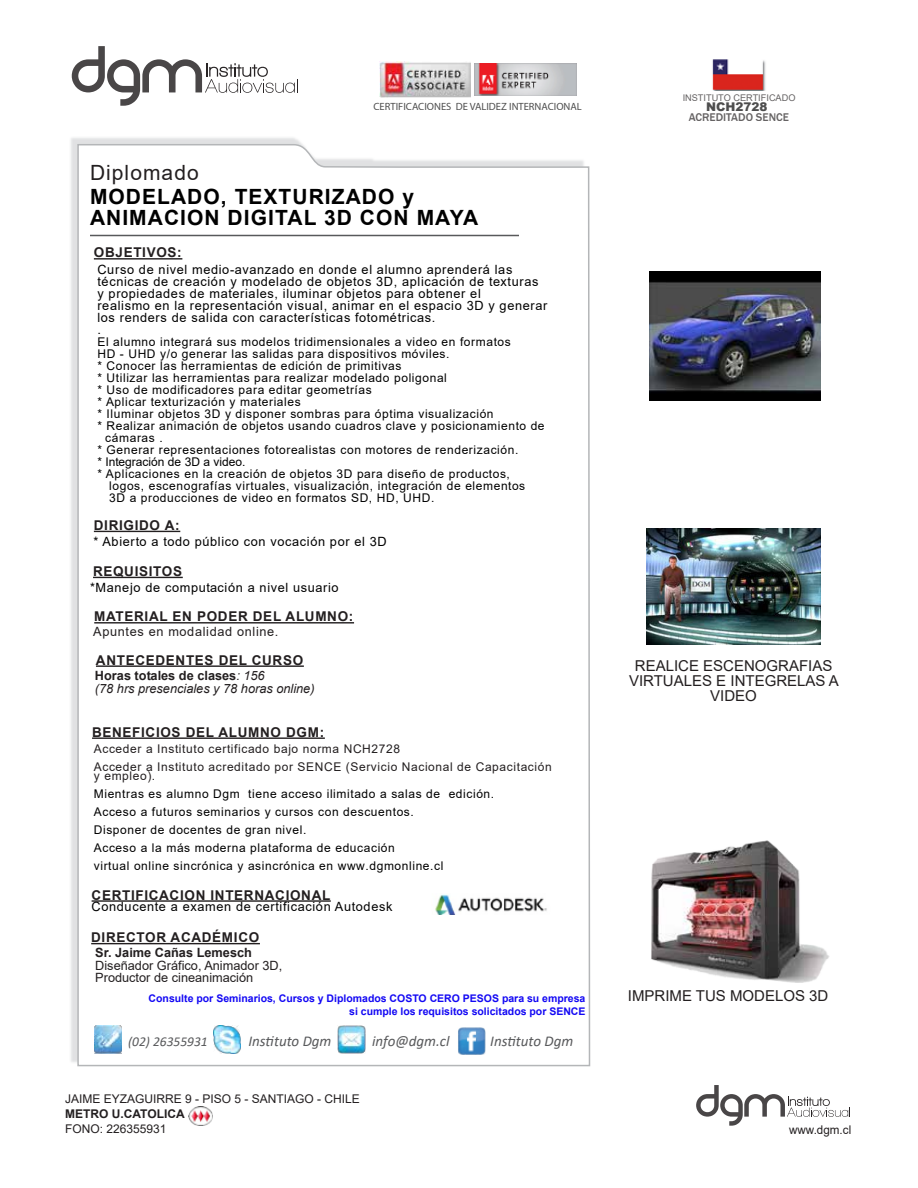
<style>
.page{position:relative;width:918px;height:1188px;background:#fff}
.page>*{position:absolute;margin:0;border:0;box-sizing:border-box;transform-origin:0 0}
.t1{font:700 21px/21px "Arial";letter-spacing:.05em;color:#000}
.t2{font:21px "Arial";letter-spacing:.05em;color:#231f20}
.t3{font:15px/15px "Arial";color:#231f20;text-align:center}
.t4{font:italic 15px "Calibri";color:#58595b}
.t5{font:700 13.5px "Arial";letter-spacing:.05em;color:#231f20}
.t6{font:italic 13.5px "Calibri";color:#58595b}
.t7{font:12.75px/12px "Arial";letter-spacing:.05em;color:#000}
.t8{font:italic 12.75px/12.8px "Arial";color:#231f20}
.t9{font:12.75px/12.8px "Arial";color:#231f20}
.t10{font:12.75px "Arial";letter-spacing:.05em;color:#231f20}
.t11{font:700 12.75px "Arial";color:#231f20}
.t12{font:12px/18px "Arial";letter-spacing:.05em;color:#000}
.t13{font:12px/18px "Arial";letter-spacing:.05em;color:#231f20}
.t14{font:12px "Arial";color:#231f20}
.t15{font:12px "Arial";color:#000}
.t16{font:700 12px "Arial";color:#231f20}
.t17{font:900 12px "Arial";color:#000}
.t18{font:500 11.55px "Franklin Gothic";color:#231f20}
.t19{font:700 10.5px/12.6px "Arial";color:#1308f4;text-align:right}
.t20{font:10.5px "Myriad Pro";color:#000}
.t21{font:9.15px "Arial";color:#231f20}
.s1{font-weight:700;font-style:normal}
</style>
<div class="page">
<svg style="left:77px;top:143px;width:514px;height:924px"></svg>
<hr style="left:90px;top:235px;width:429px;height:1px;background:#58595b">
<img style="left:646px;top:529px;width:174px;height:116px">
<img style="left:649px;top:272px;width:172px;height:128px">
<hr style="left:94px;top:531px;width:86px;height:1px;background:#231f20">
<hr style="left:93px;top:577px;width:90px;height:1px;background:#231f20">
<hr style="left:94px;top:258px;width:88px;height:2px;background:#231f20">
<hr style="left:94px;top:622px;width:260px;height:2px;background:#231f20">
<hr style="left:92px;top:737px;width:233px;height:2px;background:#231f20">
<hr style="left:96px;top:665px;width:208px;height:2px;background:#231f20">
<hr style="left:91px;top:943px;width:169px;height:1px;background:#231f20">
<img style="left:188px;top:1106px;width:25px;height:19px">
<svg style="left:696px;top:1085px;width:154px;height:41px"></svg>
<hr style="left:92px;top:900px;width:239px;height:2px;background:#231f20">
<img style="left:432px;top:893px;width:118px;height:21px">
<img style="left:95px;top:1026px;width:26px;height:27px">
<img style="left:457px;top:1026px;width:28px;height:29px">
<img style="left:337px;top:1026px;width:28px;height:28px">
<img style="left:214px;top:1026px;width:27px;height:27px">
<svg style="left:72px;top:46px;width:226px;height:60px"></svg>
<img style="left:712px;top:59px;width:54px;height:32px">
<img style="left:474px;top:64px;width:103px;height:31px">
<img style="left:380px;top:62px;width:91px;height:35px">
<img style="left:651px;top:840px;width:178px;height:143px">
<p class="t20" style="left:374px;top:100px;width:210px">CERTIFICACIONES DE VALIDEZ INTERNACIONAL</p>
<h1 class="t2" style="left:90px;top:158px;width:110px">Diplomado</h1>
<h1 class="t1" style="left:90px;top:186px;width:390px">MODELADO, TEXTURIZADO y<br>ANIMACION DIGITAL 3D CON MAYA</h1>
<p class="t5" style="left:94px;top:243px;width:89px">OBJETIVOS:</p>
<p class="t7" style="left:97px;top:264px;width:451px">Curso de nivel medio-avanzado en donde el alumno aprenderá las técnicas de creación y modelado de objetos 3D, aplicación de texturas y propiedades de materiales, iluminar objetos para obtener el<br>realismo en la representación visual, animar en el espacio 3D y generar los renders de salida con características fotométricas.<br>.</p>
<p class="t12" style="left:97px;top:333px;width:415px">El alumno integrará sus modelos tridimensionales a video en formatos</p>
<p class="t12" style="left:97px;top:345px;width:354px">HD - UHD y/o generar las salidas para dispositivos móviles.</p>
<p class="t12" style="left:97px;top:357px;width:305px">* Conocer las herramientas de edición de primitivas</p>
<p class="t12" style="left:97px;top:369px;width:351px">* Utilizar las herramientas para realizar modelado poligonal</p>
<p class="t12" style="left:97px;top:381px;width:276px">* Uso de modificadores para editar geometrías</p>
<p class="t12" style="left:97px;top:393px;width:205px">* Aplicar texturización y materiales</p>
<p class="t12" style="left:97px;top:405px;width:398px">* Iluminar objetos 3D y disponer sombras para óptima visualización</p>
<p class="t12" style="left:97px;top:417px;width:449px">* Realizar animación de objetos usando cuadros clave y posicionamiento de</p>
<p class="t12" style="left:105px;top:429px;width:59px">cámaras .</p>
<p class="t12" style="left:97px;top:441px;width:423px">* Generar representaciones fotorealistas con motores de renderización.</p>
<p class="t15" style="left:97px;top:454px;width:149px">* Integración de 3D a video.</p>
<p class="t12" style="left:97px;top:465px;width:414px">* Aplicaciones en la creación de objetos 3D para diseño de productos,</p>
<p class="t12" style="left:109px;top:477px;width:418px">logos, escenografías virtuales, visualización, integración de elementos</p>
<p class="t12" style="left:109px;top:489px;width:327px">3D a producciones de video en formatos SD, HD, UHD.</p>
<p class="t5" style="left:94px;top:516px;width:87px">DIRIGIDO A:</p>
<p class="t7" style="left:93px;top:535px;width:295px">* Abierto a todo público con vocación por el 3D</p>
<p class="t5" style="left:93px;top:562px;width:91px">REQUISITOS</p>
<p class="t7" style="left:90px;top:581px;width:250px">*Manejo de computación a nivel usuario</p>
<p class="t5" style="left:94px;top:607px;width:261px">MATERIAL EN PODER DEL ALUMNO:</p>
<p class="t10" style="left:93px;top:623px;width:187px">Apuntes en modalidad online.</p>
<p class="t5" style="left:96px;top:650px;width:209px">ANTECEDENTES DEL CURSO</p>
<p class="t8" style="left:95px;top:669px;width:221px"><span class="s1">Horas totales de clases</span>: 156<br>(78 hrs presenciales y 78 horas online)</p>
<p class="t5" style="left:92px;top:722px;width:234px">BENEFICIOS DEL ALUMNO DGM:</p>
<p class="t13" style="left:94px;top:740px;width:459px">Acceder a Instituto certificado bajo norma NCH2728<br>Acceder a Instituto acreditado por SENCE (Servicio Nacional de Capacitación</p>
<p class="t13" style="left:94px;top:767px;width:63px">y empleo).</p>
<p class="t12" style="left:94px;top:785px;width:402px">Mientras es alumno Dgm tiene acceso ilimitado a salas de edición.<br>Acceso a futuros seminarios y cursos con descuentos.<br>Disponer de docentes de gran nivel.<br>Acceso a la más moderna plataforma de educación<br>virtual online sincrónica y asincrónica en www.dgmonline.cl</p>
<p class="t5" style="left:92px;top:885px;width:240px">CERTIFICACION INTERNACIONAL</p>
<p class="t7" style="left:92px;top:901px;width:302px">Conducente a examen de certificación Autodesk</p>
<p class="t5" style="left:91px;top:928px;width:170px">DIRECTOR ACADÉMICO</p>
<p class="t11" style="left:95px;top:943px;width:158px">Sr. Jaime Cañas Lemesch</p>
<p class="t9" style="left:95px;top:959px;width:189px">Diseñador Gráfico, Animador 3D,<br>Productor de cineanimación</p>
<p class="t19" style="left:149px;top:992px;width:438px">Consulte por Seminarios, Cursos y Diplomados COSTO CERO PESOS para su empresa si cumple los requisitos solicitados por SENCE</p>
<p class="t6" style="left:128px;top:1032px;width:81px">(02) 26355931</p>
<p class="t4" style="left:248px;top:1030px;width:84px">Instituto Dgm</p>
<p class="t4" style="left:372px;top:1030px;width:79px">info@dgm.cl</p>
<p class="t4" style="left:490px;top:1030px;width:85px">Instituto Dgm</p>
<p class="t21" style="left:683px;top:92px;width:114px">INSTITUTO CERTIFICADO</p>
<p class="t17" style="left:706px;top:98px;width:63px">NCH2728</p>
<p class="t18" style="left:689px;top:110px;width:102px">ACREDITADO SENCE</p>
<p class="t3" style="left:629px;top:658px;width:211px">REALICE ESCENOGRAFIAS<br>VIRTUALES E INTEGRELAS A<br>VIDEO</p>
<p class="t3" style="left:628px;top:988px;width:202px">IMPRIME TUS MODELOS 3D</p>
<p class="t14" style="left:65px;top:1091px;width:296px">JAIME EYZAGUIRRE 9 - PISO 5 - SANTIAGO - CHILE</p>
<p class="t16" style="left:65px;top:1105px;width:121px">METRO U.CATOLICA</p>
<p class="t14" style="left:65px;top:1121px;width:103px">FONO: 226355931</p>
<p class="t13" style="left:789px;top:1121px;width:64px">www.dgm.cl</p>
</div>
